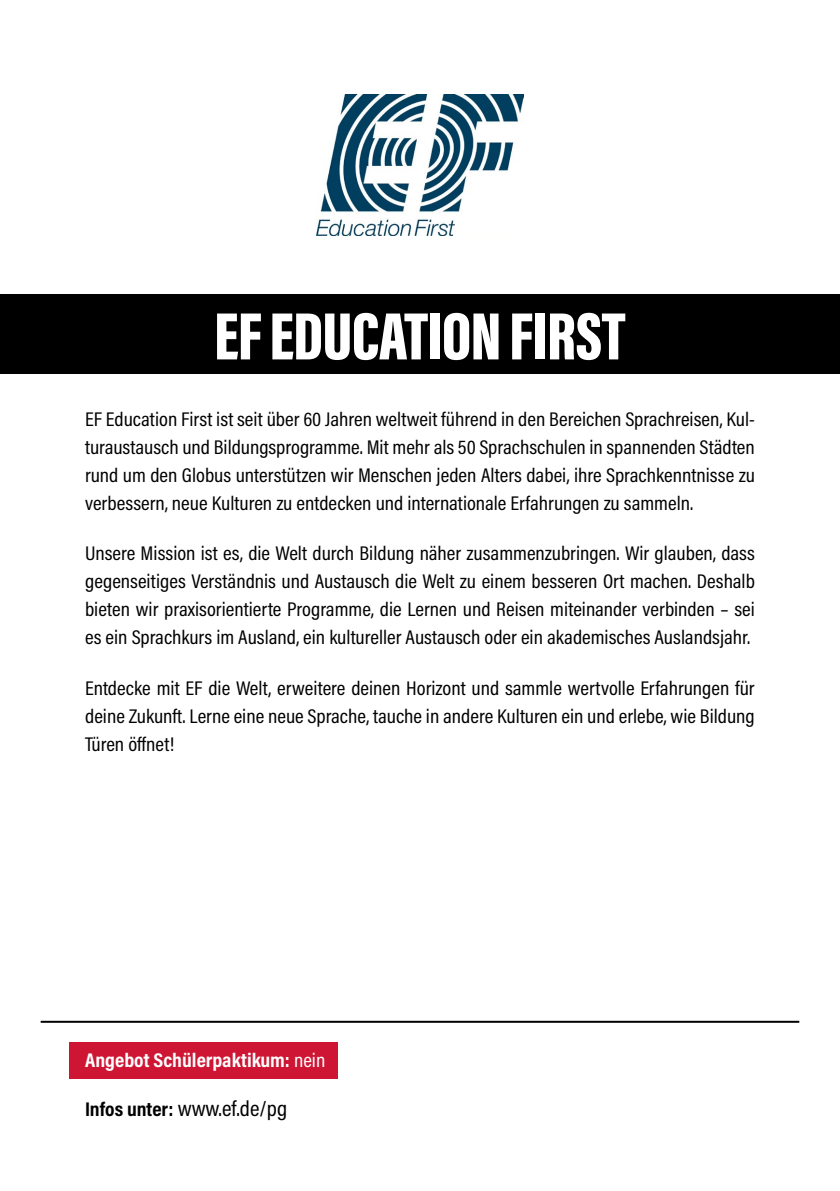
<style>
.page{position:relative;width:840px;height:1191px;background:#fff}
.page>*{position:absolute;margin:0;border:0;box-sizing:border-box;transform-origin:0 0}
.t1{font:900 68.8px "Acumin Pro Extra Cond";letter-spacing:-.01em;color:#fff;scale:1.05 1}
.t2{font:22px "Acumin Pro Cond";color:#000;scale:1.05 1}
.t3{font:20px/28px "Acumin Pro Cond";color:#000;text-align:justify;scale:1.05 1}
.t4{font:700 20px "Acumin Pro Cond";color:#fff;scale:1.05 1}
.s1{font-weight:400}
.s2{font-weight:700;font-size:20px}
</style>
<div class="page">
<div style="left:69px;top:1042px;width:268px;height:37px;background:#ce1533"></div>
<div style="left:0;top:294px;width:839px;height:80px;background:#000"></div>
<hr style="left:41px;top:1020px;width:757px;height:2px;background:#000">
<img style="left:316px;top:95px;width:207px;height:140px">
<h1 class="t1" style="left:214px;top:294px;width:393px">EF EDUCATION FIRST</h1>
<p class="t3" style="left:85px;top:404px;width:639px">EF Education First ist seit über 60 Jahren weltweit führend in den Bereichen Sprachreisen, Kul&shy;turaustausch und Bildungsprogramme. Mit mehr als 50 Sprachschulen in spannenden Städten rund um den Globus unterstützen wir Menschen jeden Alters dabei, ihre Sprachkenntnisse zu verbessern, neue Kulturen zu entdecken und internationale Erfahrungen zu sammeln.</p>
<p class="t3" style="left:85px;top:539px;width:639px">Unsere Mission ist es, die Welt durch Bildung näher zusammenzubringen. Wir glauben, dass gegenseitiges Verständnis und Austausch die Welt zu einem besseren Ort machen. Deshalb bieten wir praxisorientierte Programme, die Lernen und Reisen miteinander verbinden – sei es ein Sprachkurs im Ausland, ein kultureller Austausch oder ein akademisches Auslandsjahr.</p>
<p class="t3" style="left:85px;top:673px;width:639px">Entdecke mit EF die Welt, erweitere deinen Horizont und sammle wertvolle Erfahrungen für deine Zukunft. Lerne eine neue Sprache, tauche in andere Kulturen ein und erlebe, wie Bildung Türen öffnet!</p>
<p class="t4" style="left:85px;top:1046px;width:230px">Angebot Schülerpaktikum: <span class="s1">nein</span></p>
<p class="t2" style="left:85px;top:1094px;width:194px"><span class="s2">Infos unter:</span> www.ef.de/pg</p>
</div>
